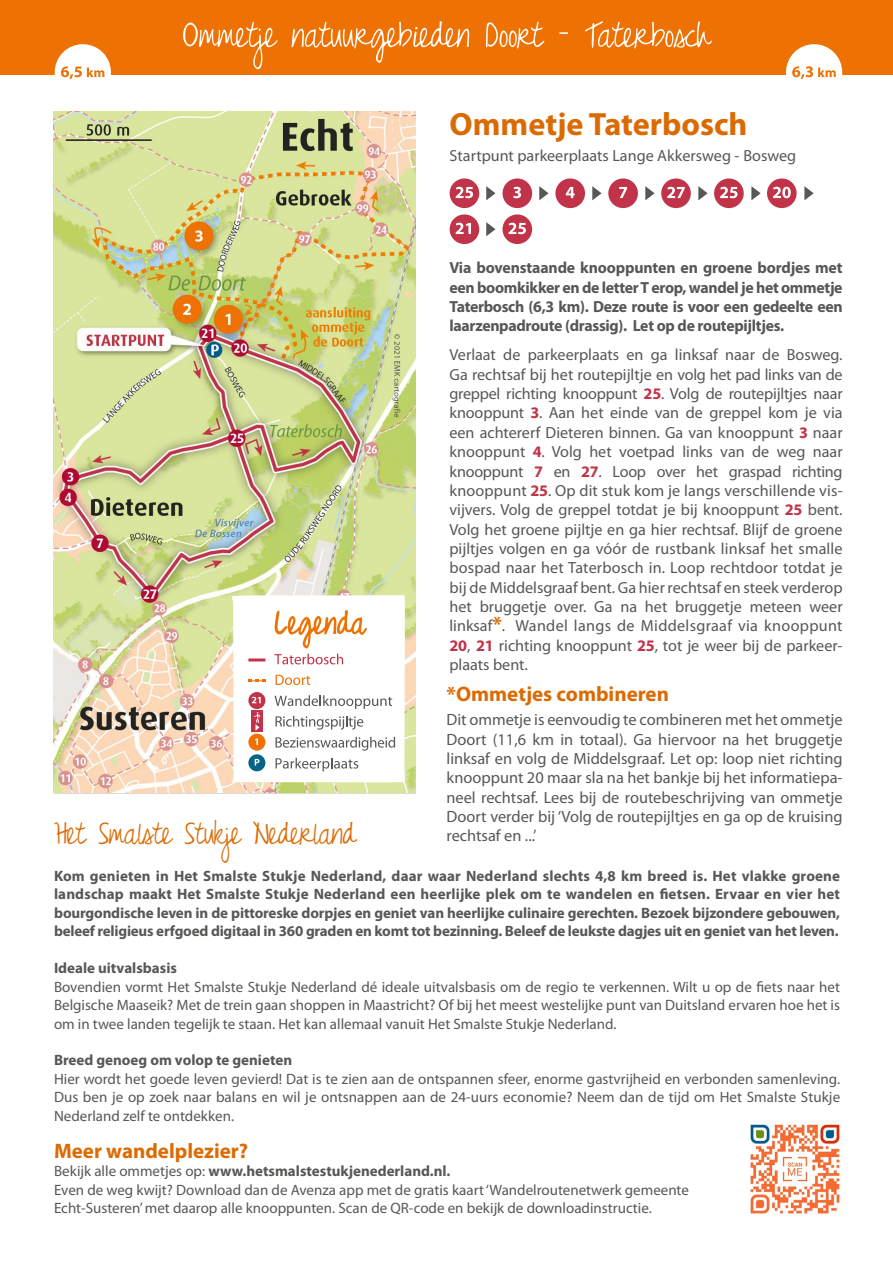
<style>
.page{position:relative;width:893px;height:1263px;background:#fff}
.page>*{position:absolute;margin:0;border:0;box-sizing:border-box;transform-origin:0 0}
.t1{font:700 32.25px "Myriad Pro";color:#dc6a02}
.Kopregel_kader{font:27px "Just Realize";letter-spacing:-.01em;color:#dc6a02}
.Tussenkop_oranje{font:700 21px "Myriad Pro";color:#dc6a02}
.t2{font:16.35px/19.4px "Myriad Pro";color:#575756;text-align:justify}
.t3{font:16.2px/19.4px "Myriad Pro";color:#575756;text-align:justify}
.t4{font:700 16.2px/19.4px "Myriad Pro";letter-spacing:-.02em;color:#575756;text-align:justify}
.t5{font:15px/18.5px "Myriad Pro";color:#575756}
.Tussenkop_kader{font:700 15px/18.5px "Myriad Pro";color:#575756}
.s1{font-weight:700;color:#c13348}
.s2{font-weight:700;font-size:21px;color:#dc6a02}
.s3{font-weight:400}
</style>
<div class="page">
<img style="left:54px;top:112px;width:361px;height:680px">
<div style="left:661px;top:178px;width:30px;height:30px;background:#c13348;border-radius:50%"></div>
<svg style="left:667px;top:187px;width:18px;height:11px"></svg>
<div style="left:714px;top:178px;width:30px;height:30px;background:#c13348;border-radius:50%"></div>
<svg style="left:720px;top:187px;width:17px;height:11px"></svg>
<div style="left:767px;top:178px;width:30px;height:30px;background:#c13348;border-radius:50%"></div>
<svg style="left:773px;top:187px;width:18px;height:11px"></svg>
<div style="left:608px;top:178px;width:30px;height:30px;background:#c13348;border-radius:50%"></div>
<svg style="left:619px;top:187px;width:8px;height:11px"></svg>
<div style="left:502px;top:178px;width:30px;height:30px;background:#c13348;border-radius:50%"></div>
<svg style="left:513px;top:187px;width:8px;height:11px"></svg>
<div style="left:555px;top:178px;width:30px;height:30px;background:#c13348;border-radius:50%"></div>
<svg style="left:566px;top:187px;width:9px;height:11px"></svg>
<div style="left:450px;top:178px;width:29px;height:30px;background:#c13348;border-radius:50%"></div>
<svg style="left:456px;top:187px;width:17px;height:11px"></svg>
<svg style="left:486px;top:186px;width:9px;height:14px"></svg>
<svg style="left:539px;top:186px;width:9px;height:14px"></svg>
<svg style="left:592px;top:186px;width:10px;height:14px"></svg>
<svg style="left:645px;top:186px;width:10px;height:14px"></svg>
<svg style="left:698px;top:186px;width:10px;height:14px"></svg>
<svg style="left:751px;top:186px;width:10px;height:14px"></svg>
<svg style="left:804px;top:186px;width:10px;height:14px"></svg>
<div style="left:502px;top:214px;width:30px;height:30px;background:#c13348;border-radius:50%"></div>
<svg style="left:509px;top:223px;width:17px;height:11px"></svg>
<div style="left:450px;top:214px;width:29px;height:30px;background:#c13348;border-radius:50%"></div>
<svg style="left:456px;top:223px;width:15px;height:11px"></svg>
<svg style="left:486px;top:222px;width:9px;height:14px"></svg>
<svg style="left:232px;top:595px;width:173px;height:187px"></svg>
<img style="left:750px;top:1124px;width:91px;height:90px">
<div style="left:0;top:0;width:893px;height:74px;background:#ee7203"></div>
<svg style="left:183px;top:21px;width:529px;height:48px"></svg>
<div style="left:786px;top:44px;width:56px;height:56px;background:#fff;border-radius:50%"></div>
<svg style="left:792px;top:66px;width:44px;height:13px"></svg>
<div style="left:55px;top:44px;width:56px;height:56px;background:#fff;border-radius:50%"></div>
<svg style="left:61px;top:66px;width:43px;height:13px"></svg>
<p class="t1" style="left:450px;top:103px;width:299px">Ommetje Taterbosch</p>
<p class="t3" style="left:450px;top:146px;width:348px">Startpunt parkeerplaats Lange Akkersweg - Bosweg</p>
<p class="t4" style="left:449px;top:258px;width:395px">Via bovenstaande knooppunten en groene bordjes met een boomkikker en de letter T erop, wandel je het ommetje Taterbosch (6,3 km). Deze route is voor een gedeelte een laarzenpadroute (drassig). Let op de routepijltjes.</p>
<p class="t3" style="left:449px;top:346px;width:395px">Verlaat de parkeerplaats en ga linksaf naar de Bosweg.<br>Ga rechtsaf bij het routepijltje en volg het pad links van de greppel richting knooppunt <span class="s1">25</span>. Volg de routepijltjes naar knooppunt <span class="s1">3</span>. Aan het einde van de greppel kom je via een achtererf Dieteren binnen. Ga van knooppunt <span class="s1">3</span> naar knooppunt <span class="s1">4</span>. Volg het voetpad links van de weg naar knooppunt <span class="s1">7</span> en <span class="s1">27</span>. Loop over het graspad richting knooppunt <span class="s1">25</span>. Op dit stuk kom je langs verschillende vis&shy;vijvers. Volg de greppel totdat je bij knooppunt <span class="s1">25</span> bent.<br>Volg het groene pijltje en ga hier rechtsaf. Blijf de groene pijltjes volgen en ga vóór de rustbank linksaf het smalle bospad naar het Taterbosch in. Loop rechtdoor totdat je bij de Middelsgraaf bent. Ga hier rechtsaf en steek verderop het bruggetje over. Ga na het bruggetje meteen weer linksaf<span class="s2">*</span>. Wandel langs de Middelsgraaf via knooppunt <span class="s1">20</span>, <span class="s1">21</span> richting knooppunt <span class="s1">25</span>, tot je weer bij de parkeer&shy;plaats bent.</p>
<p class="Tussenkop_oranje" style="left:446px;top:681px;width:224px">*Ommetjes combineren</p>
<p class="t2" style="left:446px;top:710px;width:398px">Dit ommetje is eenvoudig te combineren met het ommetje Doort (11,6 km in totaal). Ga hiervoor na het bruggetje linksaf en volg de Middelsgraaf. Let op: loop niet richting knooppunt 20 maar sla na het bankje bij het informatiepa&shy;neel rechtsaf. Lees bij de routebeschrijving van ommetje Doort verder bij ‘Volg de routepijltjes en ga op de kruising</p>
<p class="Kopregel_kader" style="left:54px;top:819px;width:303px">Het Smalste Stukje Nederland</p>
<p class="t2" style="left:446px;top:826px;width:92px">rechtsaf en ...’</p>
<p class="Tussenkop_kader" style="left:54px;top:866px;width:788px">Kom genieten in Het Smalste Stukje Nederland, daar waar Nederland slechts 4,8 km breed is. Het vlakke groene</p>
<p class="Tussenkop_kader" style="left:54px;top:884px;width:787px">landschap maakt Het Smalste Stukje Nederland een heerlijke plek om te wandelen en fietsen. Ervaar en vier het</p>
<p class="Tussenkop_kader" style="left:54px;top:903px;width:787px">bourgondische leven in de pittoreske dorpjes en geniet van heerlijke culinaire gerechten. Bezoek bijzondere gebouwen, beleef religieus erfgoed digitaal in 360 graden en komt tot bezinning. Beleef de leukste dagjes uit en geniet van het leven.</p>
<p class="Tussenkop_kader" style="left:54px;top:958px;width:124px">Ideale uitvalsbasis</p>
<p class="t5" style="left:54px;top:978px;width:787px">Bovendien vormt Het Smalste Stukje Nederland dé ideale uitvalsbasis om de regio te verkennen. Wilt u op de fiets naar het</p>
<p class="t5" style="left:54px;top:996px;width:788px">Belgische Maaseik? Met de trein gaan shoppen in Maastricht? Of bij het meest westelijke punt van Duitsland ervaren hoe het is om in twee landen tegelijk te staan. Het kan allemaal vanuit Het Smalste Stukje Nederland.</p>
<p class="Tussenkop_kader" style="left:54px;top:1051px;width:240px">Breed genoeg om volop te genieten</p>
<p class="t5" style="left:54px;top:1070px;width:788px">Hier wordt het goede leven gevierd! Dat is te zien aan de ontspannen sfeer, enorme gastvrijheid en verbonden samenleving.<br>Dus ben je op zoek naar balans en wil je ontsnappen aan de 24-uurs economie? Neem dan de tijd om Het Smalste Stukje</p>
<p class="t5" style="left:54px;top:1107px;width:182px">Nederland zelf te ontdekken.</p>
<p class="Tussenkop_oranje" style="left:54px;top:1137px;width:196px">Meer wandelplezier?</p>
<p class="Tussenkop_kader" style="left:54px;top:1161px;width:398px"><span class="s3">Bekijk alle ommetjes op:</span> www.hetsmalstestukjenederland.nl.</p>
<p class="t5" style="left:54px;top:1180px;width:636px">Even de weg kwijt? Download dan de Avenza app met de gratis kaart ‘Wandelroutenetwerk gemeente</p>
<p class="t5" style="left:54px;top:1199px;width:599px">Echt-Susteren’ met daarop alle knooppunten. Scan de QR-code en bekijk de downloadinstructie.</p>
</div>
